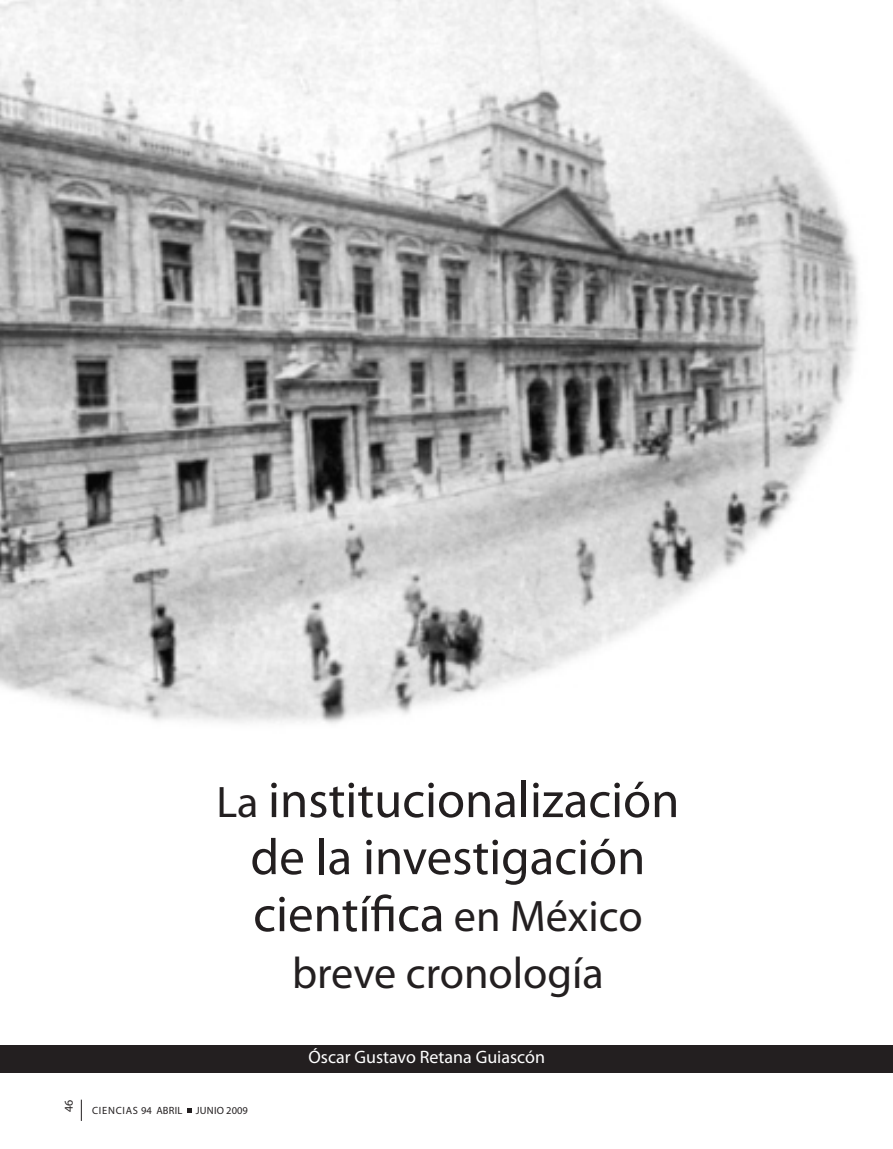
<style>
.page{position:relative;width:893px;height:1149px;background:#fff}
.page>*{position:absolute;margin:0;border:0;box-sizing:border-box;transform-origin:0 0}
.t1{font:51px/57px "Myriad Pro";color:#231f20;text-align:center}
.t2{font:44.25px "Myriad Pro";color:#231f20}
.t3{font:18px "Myriad Pro";color:#fff}
.t4{font:12px "Myriad Pro";color:#231f20}
.t5{font:10.5px "Myriad Pro";letter-spacing:.07em;color:#231f20}
.s1{font-size:44.25px}
</style>
<div class="page">
<svg style="left:81px;top:1099px;width:1px;height:21px"></svg>
<svg style="left:187px;top:1108px;width:4px;height:4px"></svg>
<div style="left:0;top:1044px;width:893px;height:28px;background:#231f20"></div>
<img style="left:0;top:0;width:859px;height:724px">
<p class="t1" style="left:216px;top:770px;width:464px"><span class="s1">La</span> institucionalización de la investigación científica <span class="s1">en México</span></p>
<p class="t2" style="left:292px;top:945px;width:313px">breve cronología</p>
<p class="t4" style="left:61px;top:1111px;width:14px;rotate:-90deg">46</p>
<p class="t5" style="left:92px;top:1103px;width:92px">Ciencias 94 ABRIL</p>
<p class="t5" style="left:196px;top:1103px;width:54px">JUNIO 2009</p>
<p class="t3" style="left:308px;top:1045px;width:238px">Óscar Gustavo Retana Guiascón</p>
</div>
